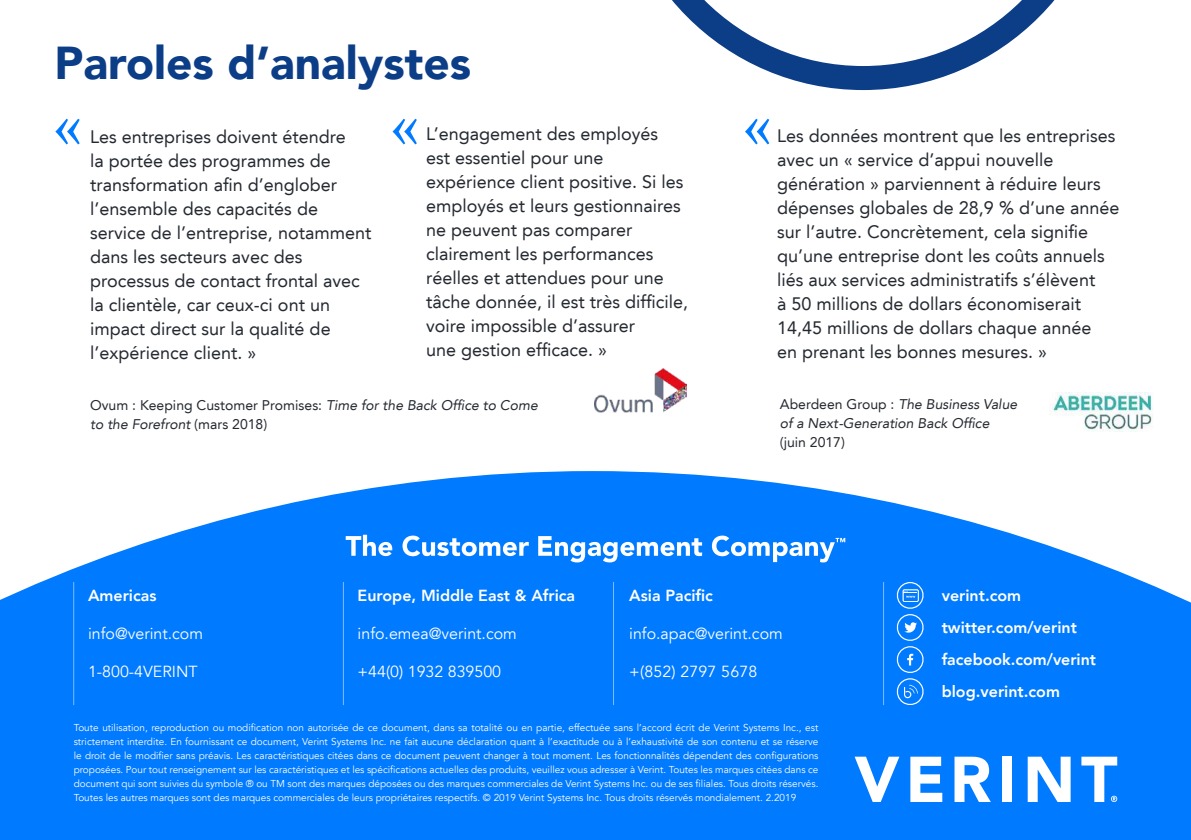
<style>
.page{position:relative;width:1191px;height:840px;background:#fff}
.page>*{position:absolute;margin:0;border:0;box-sizing:border-box;transform-origin:0 0}
.t1{font:70px "Minion Pro";color:#007aff}
.t2{font:900 46px "Avenir LT";color:#0c3d87}
.t3{font:18px/24px "Avenir LT";color:#252a31}
.t4{font:800 16px/32px "Avenir LT";color:#fff}
.t5{font:16px "Avenir LT";color:#fff}
.t6{font:italic 14px/19px "Avenir LT";color:#252a31}
.t7{font:14px "Avenir LT";color:#252a31}
.t8{font:10px/14px "Avenir LT";color:#fff;text-align:justify}
.s1{font-style:normal}
</style>
<div class="page">
<svg style="left:0;top:471px;width:1191px;height:368px;background:#1f8aff"></svg>
<svg style="left:346px;top:534px;width:46px;height:21px"></svg>
<svg style="left:402px;top:535px;width:127px;height:21px"></svg>
<svg style="left:538px;top:535px;width:164px;height:27px"></svg>
<svg style="left:712px;top:535px;width:133px;height:27px"></svg>
<svg style="left:854px;top:756px;width:45px;height:45px"></svg>
<svg style="left:910px;top:756px;width:32px;height:45px"></svg>
<svg style="left:954px;top:756px;width:36px;height:45px"></svg>
<div style="left:1002px;top:756px;width:10px;height:45px;background:#fff"></div>
<svg style="left:1027px;top:756px;width:43px;height:45px"></svg>
<svg style="left:1081px;top:756px;width:36px;height:45px"></svg>
<svg style="left:672px;top:0;width:383px;height:90px"></svg>
<img style="left:1049px;top:392px;width:104px;height:39px">
<img style="left:595px;top:368px;width:91px;height:44px">
<hr style="left:883px;top:581px;width:1px;height:123px;background:#7fbcff">
<hr style="left:613px;top:581px;width:1px;height:123px;background:#7fbcff">
<hr style="left:343px;top:581px;width:1px;height:123px;background:#7fbcff">
<hr style="left:73px;top:581px;width:1px;height:123px;background:#7fbcff">
<svg style="left:895px;top:581px;width:29px;height:124px;background:#2c91ff"></svg>
<h2 class="t2" style="left:54px;top:44px;width:418px">Paroles d’analystes</h2>
<h1 class="t1" style="left:52px;top:82px;width:33px">«</h1>
<p class="t3" style="left:426px;top:123px;width:264px">L’engagement des employés<br>est essentiel pour une expérience client positive. Si les employés et leurs gestionnaires ne peuvent pas comparer clairement les performances réelles et attendues pour une tâche donnée, il est très difficile, voire impossible d’assurer<br>une gestion efficace. »</p>
<h1 class="t1" style="left:389px;top:82px;width:33px">«</h1>
<h1 class="t1" style="left:741px;top:82px;width:33px">«</h1>
<p class="t3" style="left:90px;top:126px;width:283px">Les entreprises doivent étendre<br>la portée des programmes de transformation afin d’englober l’ensemble des capacités de service de l’entreprise, notamment dans les secteurs avec des processus de contact frontal avec la clientèle, car ceux-ci ont un impact direct sur la qualité de l’expérience client. »</p>
<p class="t3" style="left:777px;top:125px;width:344px">Les données montrent que les entreprises avec un « service d’appui nouvelle génération » parviennent à réduire leurs dépenses globales de 28,9 % d’une année sur l’autre. Concrètement, cela signifie qu’une entreprise dont les coûts annuels liés aux services administratifs s’élèvent<br>à 50 millions de dollars économiserait 14,45 millions de dollars chaque année<br>en prenant les bonnes mesures. »</p>
<h3 class="t6" style="left:90px;top:396px;width:449px"><span class="s1">Ovum : Keeping Customer Promises:</span> Time for the Back Office to Come to the Forefront <span class="s1">(mars 2018)</span></h3>
<h3 class="t6" style="left:780px;top:394px;width:239px"><span class="s1">Aberdeen Group :</span> The Business Value of a Next-Generation Back Office</h3>
<h3 class="t7" style="left:780px;top:436px;width:67px">(juin 2017)</h3>
<h3 class="t4" style="left:88px;top:580px;width:70px">Americas</h3>
<h3 class="t5" style="left:88px;top:624px;width:117px">info@verint.com</h3>
<h3 class="t5" style="left:88px;top:662px;width:111px">1-800-4VERINT</h3>
<h3 class="t4" style="left:358px;top:580px;width:219px">Europe, Middle East &amp; Africa</h3>
<h3 class="t5" style="left:358px;top:624px;width:161px">info.emea@verint.com</h3>
<h3 class="t5" style="left:358px;top:662px;width:145px">+44(0) 1932 839500</h3>
<h3 class="t4" style="left:629px;top:578px;width:85px">Asia Pacific</h3>
<h3 class="t5" style="left:629px;top:624px;width:155px">info.apac@verint.com</h3>
<h3 class="t5" style="left:629px;top:662px;width:130px">+(852) 2797 5678</h3>
<p class="t8" style="left:74px;top:720px;width:746px">Toute utilisation, reproduction ou modification non autorisée de ce document, dans sa totalité ou en partie, effectuée sans l’accord écrit de Verint Systems Inc., est strictement interdite. En fournissant ce document, Verint Systems Inc. ne fait aucune déclaration quant à l’exactitude ou à l’exhaustivité de son contenu et se réserve le droit de le modifier sans préavis. Les caractéristiques citées dans ce document peuvent changer à tout moment. Les fonctionnalités dépendent des configurations proposées. Pour tout renseignement sur les caractéristiques et les spécifications actuelles des produits, veuillez vous adresser à Verint. Toutes les marques citées dans ce document qui sont suivies du symbole ® ou TM sont des marques déposées ou des marques commerciales de Verint Systems Inc. ou de ses filiales. Tous droits réservés.<br>Toutes les autres marques sont des marques commerciales de leurs propriétaires respectifs. © 2019 Verint Systems Inc. Tous droits réservés mondialement. 2.2019</p>
<h3 class="t4" style="left:941px;top:580px;width:156px">verint.com twitter.com/verint facebook.com/verint blog.verint.com</h3>
</div>
